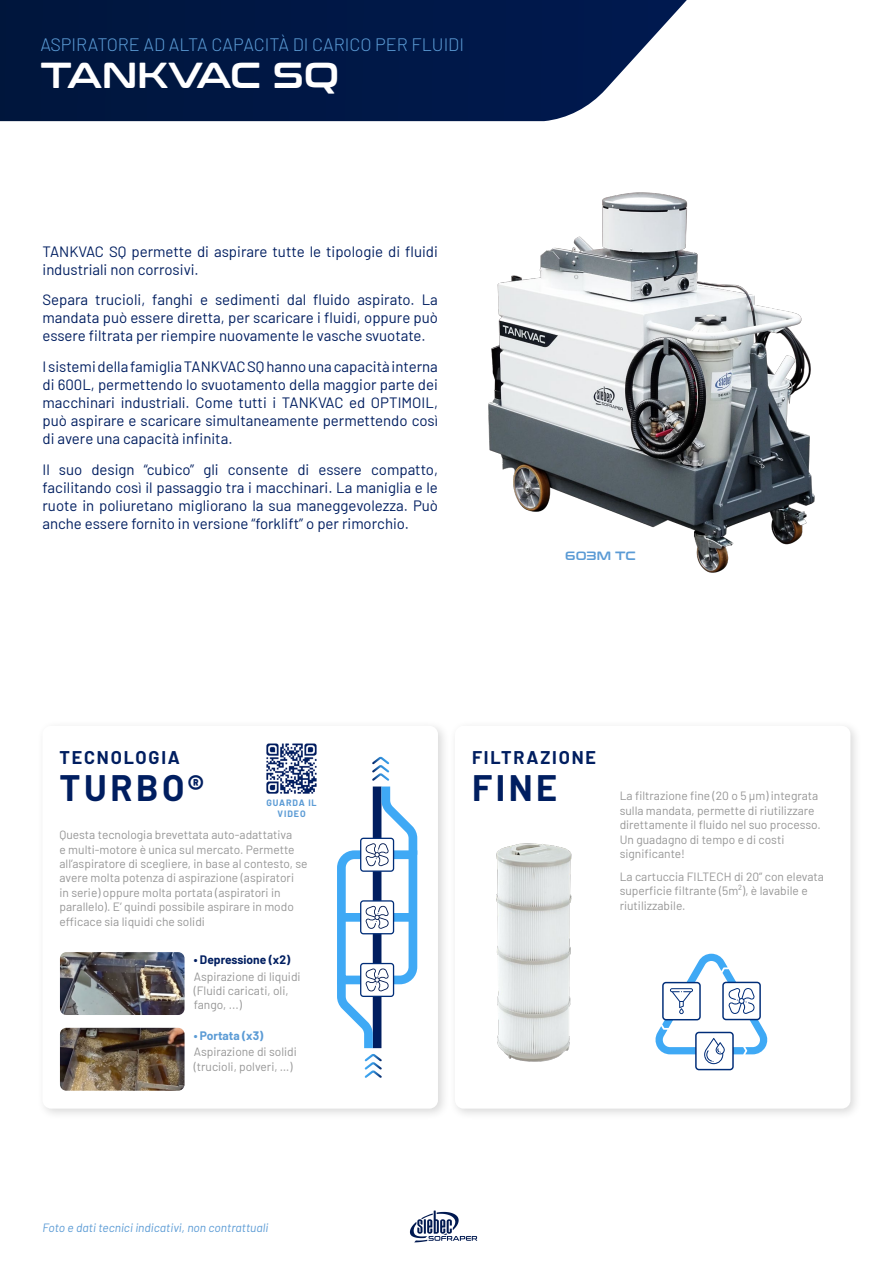
<style>
.page{position:relative;width:893px;height:1263px;background:#fff}
.page>*{position:absolute;margin:0;border:0;box-sizing:border-box;transform-origin:0 0}
.t1{font:700 36px "Barlow";letter-spacing:.1em;color:#001e60}
.t2{font:36px "Conthrax Sb";color:#fff}
.t3{font:300 18px "Barlow";color:#5b9bd5}
.t4{font:700 18px "Barlow";letter-spacing:.1em;color:#001e60}
.t5{font:15px/18px "Barlow";color:#001e60;text-align:justify}
.t6{font:12px/14.4px "Barlow";color:#969696}
.t7{font:italic 12px "Barlow";color:#5b9bd5}
.t8{font:700 12px "Barlow";color:#001e60}
.t9{font:700 12px "Barlow";color:#5b9bd5}
.t10{font:12px "Conthrax Sb";color:#5b9bd5}
.t11{font:700 9px/10.8px "Barlow";letter-spacing:.1em;color:#5b9bd5;text-align:center}
</style>
<div class="page">
<img style="left:488px;top:192px;width:327px;height:381px">
<svg style="left:0;top:0;width:687px;height:121px;background:#152a54"></svg>
<div style="left:36px;top:719px;width:414px;height:402px;background:#000;opacity:.15"></div>
<div style="left:43px;top:726px;width:395px;height:382px;background:#fff;border-radius:9px"></div>
<div style="left:449px;top:719px;width:414px;height:402px;background:#000;opacity:.15"></div>
<div style="left:455px;top:726px;width:395px;height:382px;background:#fff;border-radius:9px"></div>
<svg style="left:337px;top:757px;width:80px;height:321px"></svg>
<img style="left:496px;top:843px;width:76px;height:219px">
<div style="left:695px;top:1032px;width:39px;height:38px;border:1px solid #002d78;border-radius:3px"></div>
<svg style="left:655px;top:954px;width:112px;height:110px"></svg>
<img style="left:60px;top:952px;width:125px;height:63px">
<img style="left:60px;top:1028px;width:125px;height:63px">
<img style="left:266px;top:743px;width:51px;height:51px">
<svg style="left:410px;top:1210px;width:67px;height:32px"></svg>
<p class="t3" style="left:40px;top:32px;width:425px">ASPIRATORE AD ALTA CAPACITÀ DI CARICO PER FLUIDI</p>
<h1 class="t2" style="left:40px;top:48px;width:300px">TANKVAC SQ</h1>
<p class="t5" style="left:43px;top:241px;width:397px">TANKVAC SQ permette di aspirare tutte le tipologie di fluidi industriali non corrosivi.</p>
<p class="t5" style="left:43px;top:290px;width:397px">Separa trucioli, fanghi e sedimenti dal fluido aspirato. La mandata può essere diretta, per scaricare i fluidi, oppure può essere filtrata per riempire nuovamente le vasche svuotate.</p>
<p class="t5" style="left:43px;top:356px;width:397px">I sistemi della famiglia TANKVAC SQ hanno una capacità interna di 600L, permettendo lo svuotamento della maggior parte dei macchinari industriali. Come tutti i TANKVAC ed OPTIMOIL, può aspirare e scaricare simultaneamente permettendo così di avere una capacità infinita.</p>
<p class="t5" style="left:43px;top:459px;width:397px">Il suo design “cubico” gli consente di essere compatto, facilitando così il passaggio tra i macchinari. La maniglia e le ruote in poliuretano migliorano la sua maneggevolezza. Può anche essere fornito in versione “forklift” o per rimorchio.</p>
<p class="t10" style="left:565px;top:547px;width:72px">603M TC</p>
<p class="t4" style="left:60px;top:744px;width:122px">TECNOLOGIA</p>
<p class="t4" style="left:472px;top:744px;width:126px">FILTRAZIONE</p>
<h1 class="t1" style="left:60px;top:761px;width:146px">TURBO®</h1>
<h1 class="t1" style="left:472px;top:761px;width:87px">FINE</h1>
<p class="t11" style="left:266px;top:796px;width:52px">GUARDA IL<br>VIDEO</p>
<p class="t6" style="left:60px;top:827px;width:250px">Questa tecnologia brevettata auto-adattativa<br>e multi-motore è unica sul mercato. Permette all’aspiratore di scegliere, in base al contesto, se avere molta potenza di aspirazione (aspiratori<br>in serie) oppure molta portata (aspiratori in parallelo). E’ quindi possibile aspirare in modo efficace sia liquidi che solidi</p>
<p class="t8" style="left:194px;top:951px;width:98px">• Depressione (x2)</p>
<p class="t6" style="left:194px;top:968px;width:108px">Aspirazione di liquidi (Fluidi caricati, oli, fango, ...)</p>
<p class="t9" style="left:194px;top:1026px;width:71px">• Portata (x3)</p>
<p class="t6" style="left:194px;top:1044px;width:105px">Aspirazione di solidi (trucioli, polveri, …)</p>
<p class="t6" style="left:620px;top:788px;width:203px">La filtrazione fine (20 o 5 µm) integrata sulla mandata, permette di riutilizzare direttamente il fluido nel suo processo.<br>Un guadagno di tempo e di costi significante!</p>
<p class="t6" style="left:620px;top:868px;width:206px">La cartuccia FILTECH di 20” con elevata superficie filtrante (5m²), è lavabile e riutilizzabile.</p>
<p class="t7" style="left:43px;top:1219px;width:227px">Foto e dati tecnici indicativi, non contrattuali</p>
</div>
